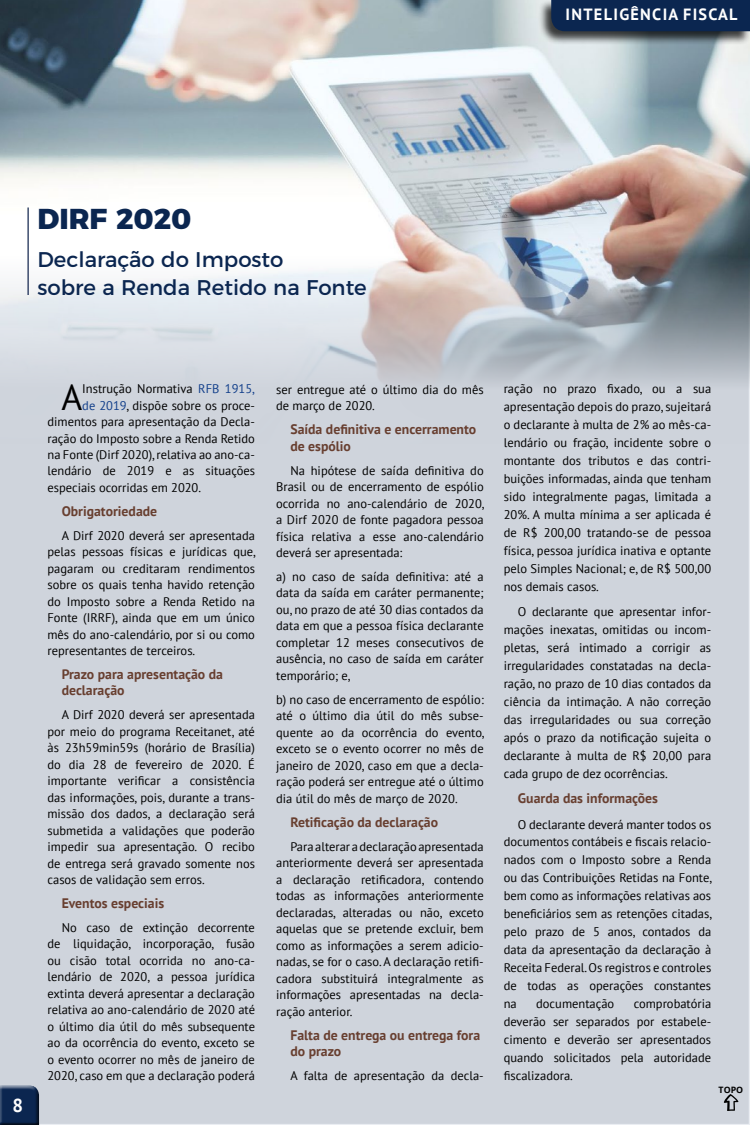
<style>
.page{position:relative;width:750px;height:1125px;background:#fff}
.page>*{position:absolute;margin:0;border:0;box-sizing:border-box;transform-origin:0 0}
.t1{font:35.75px "PT Sans";color:#000}
.t2{font:800 28.75px "Montserrat";color:#0b2650}
.t3{font:21.25px/28.8px "Montserrat";color:#0b2650}
.t4{font:700 18.75px "PT Sans";color:#fff}
.t5{font:700 16.25px "PT Sans";letter-spacing:.08em;color:#fff}
.t6{font:700 13.75px/16.5px "PT Sans";color:#683f30}
.t7{font:12.5px/16.5px "PT Sans";color:#000;text-align:justify}
.t8{font:700 8.75px "Open Sans";color:#000}
.s1{color:#113e8a}
</style>
<div class="page">
<div style="left:0;top:444px;width:750px;height:681px;background:#cfd4dc"></div>
<img style="left:0;top:0;width:750px;height:444px">
<div style="left:0;top:1081px;width:41px;height:44px;background:#fff;opacity:.75"></div>
<div style="left:0;top:1087px;width:43px;height:38px;background:#000;opacity:.75"></div>
<svg style="left:724px;top:1094px;width:14px;height:17px"></svg>
<div style="left:538px;top:0;width:212px;height:45px;background:#000;opacity:.75"></div>
<div style="left:551px;top:0;width:199px;height:31px;background:#0b2650"></div>
<hr style="left:28px;top:208px;width:1px;height:87px;background:#162850">
<h3 class="t5" style="left:566px;top:4px;width:174px">INTELIGÊNCIA FISCAL</h3>
<h2 class="t2" style="left:38px;top:195px;width:156px">DIRF 2020</h2>
<h3 class="t3" style="left:38px;top:243px;width:331px">Declaração do Imposto<br>sobre a Renda Retido na Fonte</h3>
<h3 class="t4" style="left:12px;top:1093px;width:12px">8</h3>
<h1 class="t1" style="left:61px;top:374px;width:22px">A</h1>
<p class="t7" style="left:82px;top:380px;width:174px">Instrução Normativa <span class="s1">RFB 1915,</span></p>
<p class="t7" style="left:82px;top:397px;width:174px"><span class="s1">de 2019</span>, dispõe sobre os proce-</p>
<p class="t7" style="left:48px;top:413px;width:209px">dimentos para apresentação da Decla-</p>
<p class="t7" style="left:48px;top:430px;width:209px">ração do Imposto sobre a Renda Retido</p>
<p class="t7" style="left:48px;top:446px;width:209px">na Fonte (Dirf 2020), relativa ao ano-ca-</p>
<p class="t7" style="left:48px;top:463px;width:209px">lendário de 2019 e as situações</p>
<p class="t7" style="left:48px;top:479px;width:155px">especiais ocorridas em 2020.</p>
<p class="t6" style="left:62px;top:503px;width:97px">Obrigatoriedade</p>
<p class="t7" style="left:47px;top:527px;width:210px;text-indent:14px">A Dirf 2020 deverá ser apresentada pelas pessoas físicas e jurídicas que, pagaram ou creditaram rendimentos sobre os quais tenha havido retenção do Imposto sobre a Renda Retido na Fonte (IRRF), ainda que em um único mês do ano-calendário, por si ou como representantes de terceiros.</p>
<p class="t6" style="left:62px;top:666px;width:163px">Prazo para apresentação da declaração</p>
<p class="t7" style="left:47px;top:706px;width:209px;text-indent:14px">A Dirf 2020 deverá ser apresentada por meio do programa Receitanet, até às 23h59min59s (horário de Brasília) do dia 28 de fevereiro de 2020. É importante verificar a consistência das informações, pois, durante a trans&shy;missão dos dados, a declaração será submetida a validações que poderão impedir sua apresentação. O recibo de entrega será gravado somente nos casos de validação sem erros.</p>
<p class="t6" style="left:62px;top:895px;width:104px">Eventos especiais</p>
<p class="t7" style="left:47px;top:919px;width:209px;text-indent:14px">No caso de extinção decorrente de liquidação, incorporação, fusão ou cisão total ocorrida no ano-ca&shy;lendário de 2020, a pessoa jurídica extinta deverá apresentar a declaração relativa ao ano-calendário de 2020 até o último dia útil do mês subsequente ao da ocorrência do evento, exceto se o evento ocorrer no mês de janeiro de 2020, caso em que a declaração poderá</p>
<p class="t7" style="left:276px;top:381px;width:209px">ser entregue até o último dia do mês de março de 2020.</p>
<p class="t6" style="left:290px;top:421px;width:187px">Saída definitiva e encerramento de espólio</p>
<p class="t7" style="left:276px;top:462px;width:210px;text-indent:14px">Na hipótese de saída definitiva do Brasil ou de encerramento de espólio ocorrida no ano-calendário de 2020, a Dirf 2020 de fonte pagadora pessoa física relativa a esse ano-calendário deverá ser apresentada:</p>
<p class="t7" style="left:276px;top:568px;width:209px">a) no caso de saída definitiva: até a data da saída em caráter permanente; ou, no prazo de até 30 dias contados da data em que a pessoa física declarante completar 12 meses consecutivos de ausência, no caso de saída em caráter temporário; e,</p>
<p class="t7" style="left:276px;top:691px;width:210px">b) no caso de encerramento de espólio: até o último dia útil do mês subse&shy;quente ao da ocorrência do evento, exceto se o evento ocorrer no mês de janeiro de 2020, caso em que a decla&shy;ração poderá ser entregue até o último dia útil do mês de março de 2020.</p>
<p class="t6" style="left:290px;top:813px;width:149px">Retificação da declaração</p>
<p class="t7" style="left:276px;top:838px;width:209px;text-indent:14px">Para alterar a declaração apresentada anteriormente deverá ser apresentada a declaração retificadora, contendo todas as informações anteriormente declaradas, alteradas ou não, exceto aquelas que se pretende excluir, bem como as informações a serem adicio&shy;nadas, se for o caso. A declaração retifi&shy;cadora substituirá integralmente as informações apresentadas na decla&shy;ração anterior.</p>
<p class="t6" style="left:290px;top:1026px;width:191px">Falta de entrega ou entrega fora do prazo</p>
<p class="t7" style="left:290px;top:1067px;width:195px">A falta de apresentação da decla-</p>
<p class="t7" style="left:504px;top:380px;width:209px;line-height:18px">ração no prazo fixado, ou a sua apresentação depois do prazo, sujeitará o declarante à multa de 2% ao mês-ca&shy;lendário ou fração, incidente sobre o montante dos tributos e das contri&shy;buições informadas, ainda que tenham sido integralmente pagas, limitada a 20%. A multa mínima a ser aplicada é de R$ 200,00 tratando-se de pessoa física, pessoa jurídica inativa e optante pelo Simples Nacional; e, de R$ 500,00 nos demais casos.</p>
<p class="t7" style="left:504px;top:603px;width:209px;line-height:17.9px;text-indent:14px">O declarante que apresentar infor&shy;mações inexatas, omitidas ou incom&shy;pletas, será intimado a corrigir as irregularidades constatadas na decla&shy;ração, no prazo de 10 dias contados da ciência da intimação. A não correção das irregularidades ou sua correção após o prazo da notificação sujeita o declarante à multa de R$ 20,00 para cada grupo de dez ocorrências.</p>
<p class="t6" style="left:518px;top:790px;width:142px">Guarda das informações</p>
<p class="t7" style="left:504px;top:815px;width:210px;line-height:17.9px;text-indent:14px">O declarante deverá manter todos os documentos contábeis e fiscais relacio&shy;nados com o Imposto sobre a Renda ou das Contribuições Retidas na Fonte, bem como as informações relativas aos beneficiários sem as retenções citadas, pelo prazo de 5 anos, contados da data da apresentação da declaração à Receita Federal. Os registros e controles de todas as operações constantes na</p>
<p class="t7" style="left:504px;top:994px;width:209px;line-height:17.9px;text-indent:130px">comprobatória deverão ser separados por estabele&shy;cimento e deverão ser apresentados quando solicitados pela autoridade fiscalizadora.</p>
<p class="t7" style="left:536px;top:995px;width:80px">documentação</p>
<p class="t8" style="left:719px;top:1084px;width:26px">TOPO</p>
</div>
